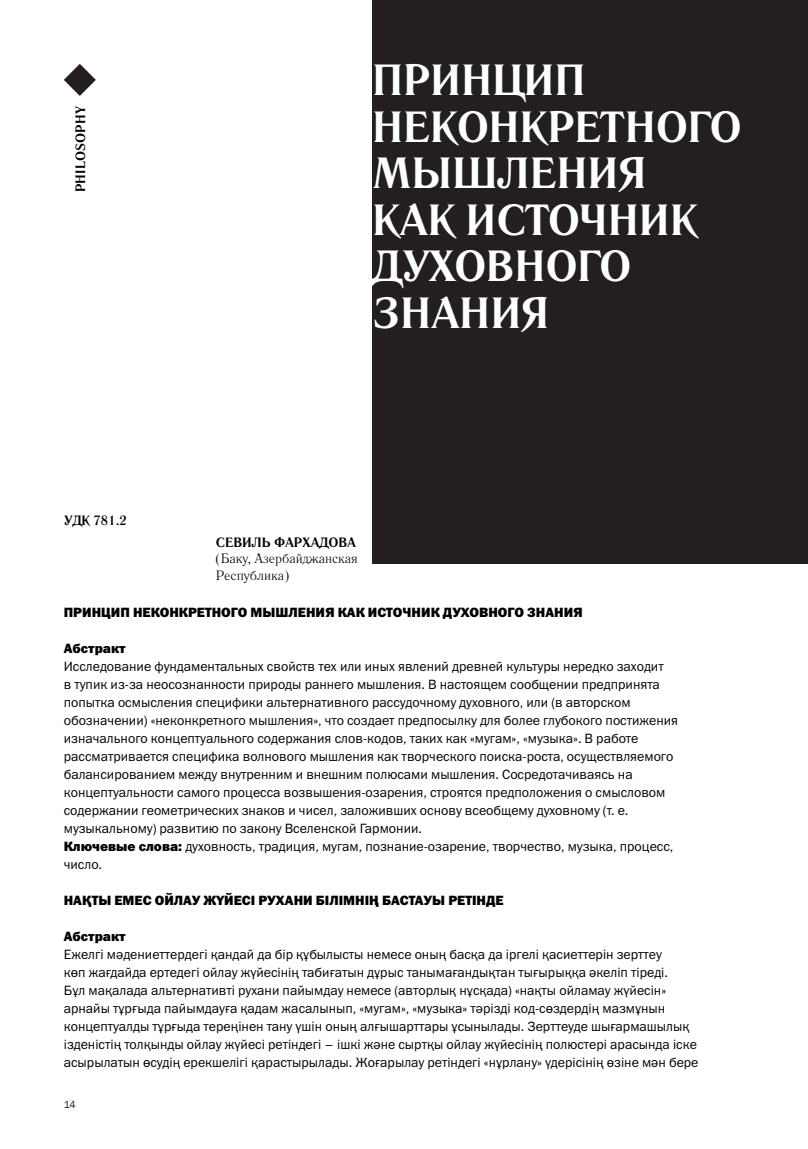
<style>
.page{position:relative;width:808px;height:1149px;background:#fff}
.page>*{position:absolute;margin:0;border:0;box-sizing:border-box;transform-origin:0 0}
.t1{font:700 43.5px/46.5px "Literaturnaya";color:#fff}
.Основной_текст{font:13.5px/18px "Franklin Gothic ITC";color:#000}
.Заголовок_в_тексте{font:800 13.5px "Franklin Gothic ITC";color:#000}
.t2{font:13.5px/16.5px "Literaturnaya C";color:#000}
.t3{font:700 13.5px "Literaturnaya C";color:#000}
.Рубрика{font:700 13.5px "Literaturnaya";letter-spacing:.025em;color:#000}
.t4{font:10.5px "Franklin Gothic";color:#231f20}
.s1{font-weight:800}
</style>
<div class="page">
<div style="left:372px;top:0;width:436px;height:563px;background:#231f20"></div>
<svg style="left:64px;top:64px;width:32px;height:32px"></svg>
<p class="Рубрика" style="left:72px;top:192px;width:88px;rotate:-90deg">PHILOSOPHY</p>
<p class="t3" style="left:64px;top:512px;width:64px">УДК 781.2</p>
<p class="t1" style="left:372px;top:59px;width:371px">ПРИНЦИП<br>НЕКОНКРЕТНОГО<br>МЫШЛЕНИЯ<br>КАК ИСТОЧНИК<br>ДУХОВНОГО<br>ЗНАНИЯ</p>
<p class="t3" style="left:216px;top:533px;width:142px">СЕВИЛЬ ФАРХАДОВА</p>
<p class="t2" style="left:216px;top:550px;width:144px">(Баку, Азербайджанская<br>Республика)</p>
<p class="Заголовок_в_тексте" style="left:64px;top:603px;width:520px">ПРИНЦИП НЕКОНКРЕТНОГО МЫШЛЕНИЯ КАК ИСТОЧНИК ДУХОВНОГО ЗНАНИЯ</p>
<p class="Заголовок_в_тексте" style="left:64px;top:639px;width:63px">Абстракт</p>
<p class="Основной_текст" style="left:64px;top:657px;width:616px">Исследование фундаментальных свойств тех или иных явлений древней культуры нередко заходит<br>в тупик из-за неосознанности природы раннего мышления. В настоящем сообщении предпринята попытка осмысления специфики альтернативного рассудочному духовного, или (в авторском обозначении) «неконкретного мышления», что создает предпосылку для более глубокого постижения изначального концептуального содержания слов-кодов, таких как «мугам», «музыка». В работе рассматривается специфика волнового мышления как творческого поиска-роста, осуществляемого балансированием между внутренним и внешним полюсами мышления. Сосредотачиваясь на концептуальности самого процесса возвышения-озарения, строятся предположения о смысловом содержании геометрических знаков и чисел, заложивших основу всеобщему духовному (т. е. музыкальному) развитию по закону Вселенской Гармонии.</p>
<p class="Основной_текст" style="left:64px;top:837px;width:611px"><span class="s1">Ключевые слова:</span> духовность, традиция, мугам, познание-озарение, творчество, музыка, процесс, число.</p>
<p class="Заголовок_в_тексте" style="left:64px;top:891px;width:441px">НАҚТЫ ЕМЕС ОЙЛАУ ЖҮЙЕСІ РУХАНИ БІЛІМНІҢ БАСТАУЫ РЕТІНДЕ</p>
<p class="Заголовок_в_тексте" style="left:64px;top:927px;width:63px">Абстракт</p>
<p class="Основной_текст" style="left:64px;top:945px;width:636px">Ежелгі мәдениеттердегі қандай да бір құбылысты немесе оның басқа да іргелі қасиеттерін зерттеу<br>көп жағдайда ертедегі ойлау жүйесінің табиғатын дұрыс танымағандықтан тығырыққа әкеліп тіреді.<br>Бұл мақалада альтернативті рухани пайымдау немесе (авторлық нұсқада) «нақты ойламау жүйесін» арнайы тұрғыда пайымдауға қадам жасалынып, «мугам», «музыка» тәрізді код-сөздердің мазмұнын концептуалды тұрғыда тереңінен тану үшін оның алғышарттары ұсынылады. Зерттеуде шығармашылық ізденістің толқынды ойлау жүйесі ретіндегі – ішкі және сыртқы ойлау жүйесінің полюстері арасында іске асырылатын өсудің ерекшелігі қарастырылады. Жоғарылау ретіндегі «нұрлану» үдерісінің өзіне мән бере</p>
<p class="t4" style="left:64px;top:1098px;width:13px">14</p>
</div>
